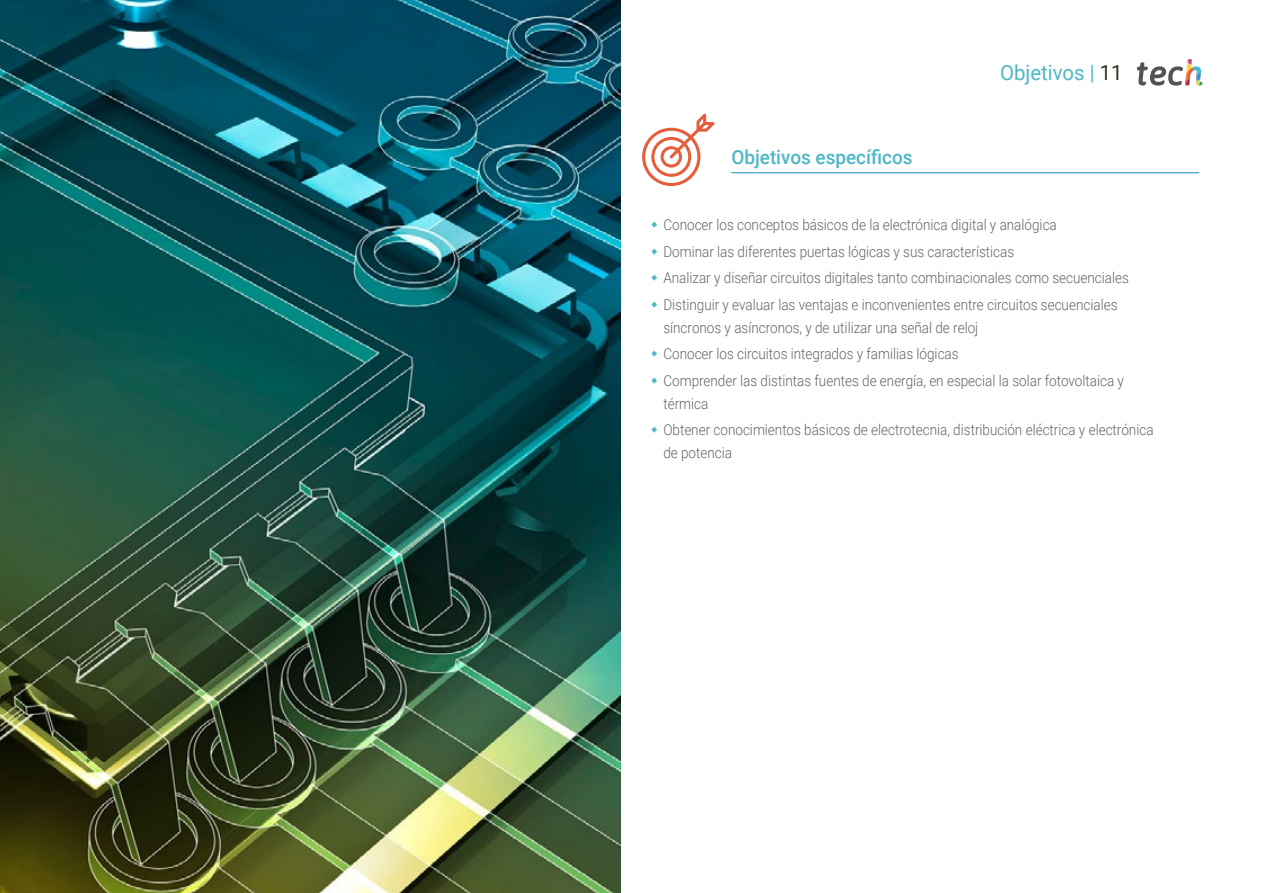
<style>
.page{position:relative;width:1263px;height:893px;background:#fff}
.page>*{position:absolute;margin:0;border:0;box-sizing:border-box;transform-origin:0 0}
.t1{font:21px "Roboto";color:#4db7c5}
.t2{font:500 19.5px "Roboto";color:#4db7c5}
.t3{font:300 15px/26.7px "Roboto";color:#61646a;scale:.9 1}
.s1{color:#312e20}
</style>
<div class="page">
<img style="left:0;top:0;width:621px;height:893px">
<svg style="left:1137px;top:59px;width:65px;height:27px"></svg>
<svg style="left:642px;top:114px;width:72px;height:72px"></svg>
<hr style="left:731px;top:172px;width:468px;height:1px;background:#4db7c5">
<h2 class="t2" style="left:731px;top:144px;width:183px">Objetivos específicos</h2>
<h1 class="t1" style="left:1000px;top:57px;width:124px">Objetivos | <span class="s1">11</span></h1>
<p class="t3" style="left:663px;top:211px;width:519px">Conocer los conceptos básicos de la electrónica digital y analógica<br>Dominar las diferentes puertas lógicas y sus características<br>Analizar y diseñar circuitos digitales tanto combinacionales como secuenciales Distinguir y evaluar las ventajas e inconvenientes entre circuitos secuenciales</p>
<p class="t3" style="left:663px;top:313px;width:513px">síncronos y asíncronos, y de utilizar una señal de reloj<br>Conocer los circuitos integrados y familias lógicas<br>Comprender las distintas fuentes de energía, en especial la solar fotovoltaica y</p>
<p class="t3" style="left:663px;top:389px;width:546px">térmica<br>Obtener conocimientos básicos de electrotecnia, distribución eléctrica y electrónica</p>
<p class="t3" style="left:663px;top:438px;width:78px">de potencia</p>
</div>
